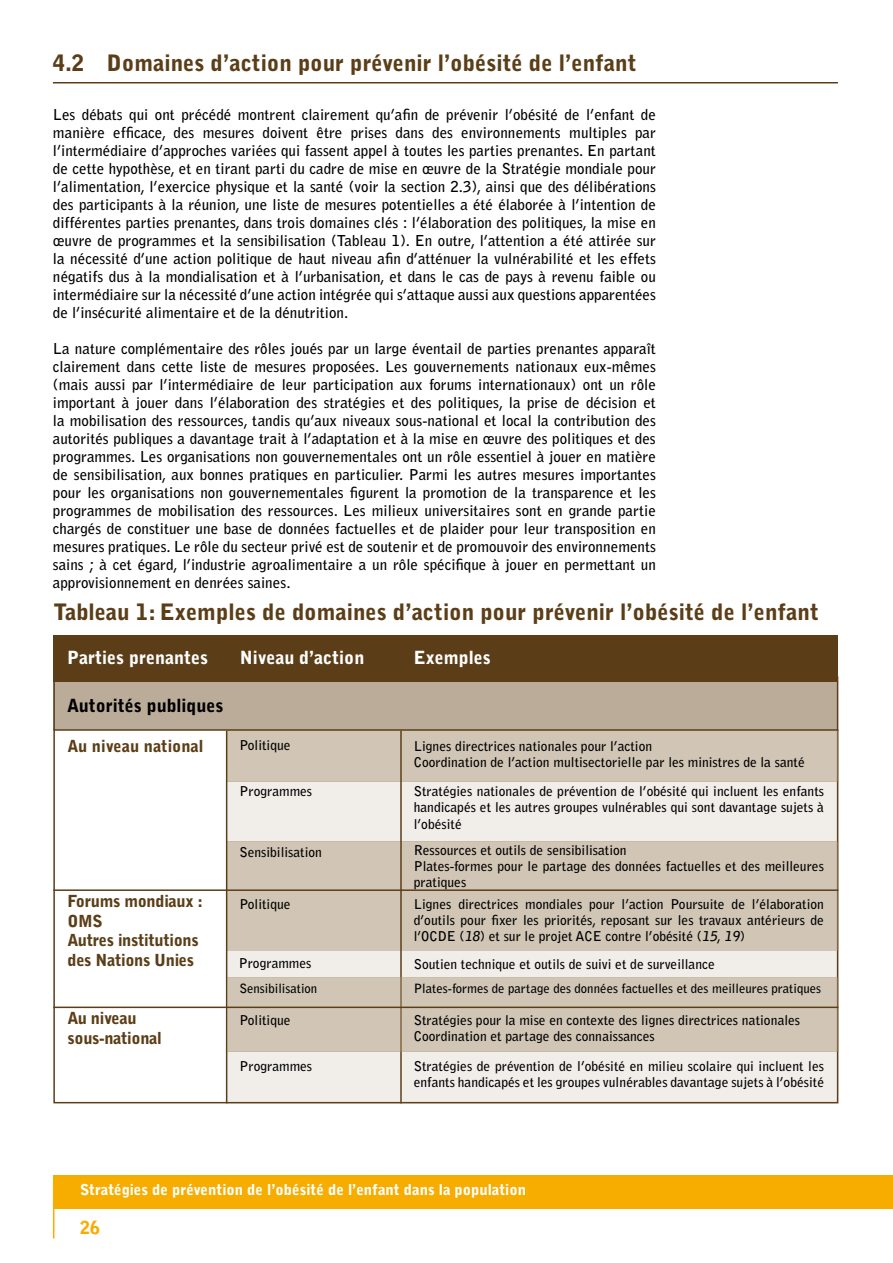
<style>
.page{position:relative;width:893px;height:1263px;background:#fff}
.page>*{position:absolute;margin:0;border:0;box-sizing:border-box;transform-origin:0 0}
.t1{font:900 22.5px "Bell Gothic Std";color:#5b3e17}
.t2{font:900 18px "Bell Gothic Std";color:#fff}
.t3{font:900 18px "Bell Gothic Std";color:#000}
.t4{font:900 18px "Bell Gothic Std";color:#f7ac00}
.t5{font:900 16.5px/19.8px "Bell Gothic Std";letter-spacing:-.02em;color:#5b3e17}
.t6{font:900 16.5px "Bell Gothic Std";color:#5b3e17}
.t7{font:700 15px/18px "Bell Gothic Std";color:#000;text-align:justify}
.t8{font:900 15px "Bell Gothic Std";color:#fff}
.t9{font:700 13.5px/16.2px "Bell Gothic Std";color:#000}
.t10{font:700 12.75px "Bell Gothic Std";color:#000}
</style>
<div class="page">
<hr style="left:53px;top:1178px;width:1px;height:60px;background:#f7ac00">
<div style="left:53px;top:1176px;width:840px;height:33px;background:#f7ac00"></div>
<div style="left:227px;top:951px;width:611px;height:27px;background:#f1eeea"></div>
<div style="left:53px;top:677px;width:785px;height:53px;background:#baac98"></div>
<div style="left:227px;top:841px;width:611px;height:48px;background:#d1c6b6"></div>
<div style="left:53px;top:635px;width:785px;height:47px;background:#5b3e17"></div>
<div style="left:227px;top:730px;width:611px;height:51px;background:#d1c6b6"></div>
<div style="left:227px;top:780px;width:611px;height:61px;background:#f1eeea"></div>
<hr style="left:53px;top:729px;width:785px;height:2px;background:#5b3e17">
<div style="left:227px;top:891px;width:611px;height:60px;background:#d1c6b6"></div>
<hr style="left:400px;top:731px;width:2px;height:372px;background:#5b3e17">
<hr style="left:226px;top:731px;width:1px;height:372px;background:#5b3e17">
<hr style="left:53px;top:889px;width:785px;height:2px;background:#5b3e17">
<div style="left:227px;top:978px;width:611px;height:29px;background:#d1c6b6"></div>
<div style="left:227px;top:1007px;width:611px;height:44px;background:#d1c6b6"></div>
<div style="left:227px;top:1051px;width:611px;height:52px;background:#f1eeea"></div>
<hr style="left:53px;top:1006px;width:785px;height:2px;background:#5b3e17">
<hr style="left:53px;top:82px;width:785px;height:1px;background:#5b3e17">
<h1 class="t1" style="left:53px;top:50px;width:585px">4.2 Domaines d’action pour prévenir l’obésité de l’enfant</h1>
<p class="t7" style="left:53px;top:106px;width:605px">Les débats qui ont précédé montrent clairement qu’afin de prévenir l’obésité de l’enfant de manière efficace, des mesures doivent être prises dans des environnements multiples par l’intermédiaire d’approches variées qui fassent appel à toutes les parties prenantes. En partant de cette hypothèse, et en tirant parti du cadre de mise en œuvre de la Stratégie mondiale pour l’alimentation, l’exercice physique et la santé (voir la section 2.3), ainsi que des délibérations des participants à la réunion, une liste de mesures potentielles a été élaborée à l’intention de différentes parties prenantes, dans trois domaines clés : l’élaboration des politiques, la mise en œuvre de programmes et la sensibilisation (Tableau 1). En outre, l’attention a été attirée sur la nécessité d’une action politique de haut niveau afin d’atténuer la vulnérabilité et les effets négatifs dus à la mondialisation et à l’urbanisation, et dans le cas de pays à revenu faible ou intermédiaire sur la nécessité d’une action intégrée qui s’attaque aussi aux questions apparentées de l’insécurité alimentaire et de la dénutrition.</p>
<p class="t7" style="left:53px;top:340px;width:604px">La nature complémentaire des rôles joués par un large éventail de parties prenantes apparaît clairement dans cette liste de mesures proposées. Les gouvernements nationaux eux-mêmes (mais aussi par l’intermédiaire de leur participation aux forums internationaux) ont un rôle important à jouer dans l’élaboration des stratégies et des politiques, la prise de décision et la mobilisation des ressources, tandis qu’aux niveaux sous-national et local la contribution des autorités publiques a davantage trait à l’adaptation et à la mise en œuvre des politiques et des programmes. Les organisations non gouvernementales ont un rôle essentiel à jouer en matière de sensibilisation, aux bonnes pratiques en particulier. Parmi les autres mesures importantes pour les organisations non gouvernementales figurent la promotion de la transparence et les programmes de mobilisation des ressources. Les milieux universitaires sont en grande partie chargés de constituer une base de données factuelles et de plaider pour leur transposition en mesures pratiques. Le rôle du secteur privé est de soutenir et de promouvoir des environnements sains ; à cet égard, l’industrie agroalimentaire a un rôle spécifique à jouer en permettant un approvisionnement en denrées saines.</p>
<h1 class="t1" style="left:53px;top:599px;width:767px">Tableau 1: Exemples de domaines d’action pour prévenir l’obésité de l’enfant</h1>
<p class="t2" style="left:67px;top:647px;width:142px">Parties prenantes</p>
<p class="t2" style="left:240px;top:647px;width:126px">Niveau d’action</p>
<p class="t2" style="left:414px;top:647px;width:79px">Exemples</p>
<p class="t3" style="left:67px;top:695px;width:158px">Autorités publiques</p>
<p class="t6" style="left:68px;top:736px;width:137px">Au niveau national</p>
<p class="t5" style="left:68px;top:891px;width:137px">Forums mondiaux :<br>OMS<br>Autres institutions des Nations Unies</p>
<p class="t5" style="left:68px;top:1009px;width:96px">Au niveau sous-national</p>
<p class="t9" style="left:239px;top:737px;width:53px">Politique</p>
<p class="t9" style="left:414px;top:738px;width:392px">Lignes directrices nationales pour l’action<br>Coordination de l’action multisectorielle par les ministres de la santé</p>
<p class="t9" style="left:239px;top:783px;width:74px">Programmes</p>
<p class="t9" style="left:414px;top:783px;width:412px;text-align:justify">Stratégies nationales de prévention de l’obésité qui incluent les enfants handicapés et les autres groupes vulnérables qui sont davantage sujets à l’obésité</p>
<p class="t9" style="left:239px;top:844px;width:84px">Sensibilisation</p>
<p class="t9" style="left:414px;top:842px;width:412px">Ressources et outils de sensibilisation<br>Plates-formes pour le partage des données factuelles et des meilleures pratiques</p>
<p class="t9" style="left:239px;top:896px;width:53px">Politique</p>
<p class="t9" style="left:414px;top:896px;width:412px;text-align:justify">Lignes directrices mondiales pour l’action Poursuite de l’élaboration d’outils pour fixer les priorités, reposant sur les travaux antérieurs de l’OCDE (18) et sur le projet ACE contre l’obésité (15, 19)</p>
<p class="t9" style="left:239px;top:955px;width:74px">Programmes</p>
<p class="t9" style="left:414px;top:956px;width:303px">Soutien technique et outils de suivi et de surveillance</p>
<p class="t10" style="left:239px;top:981px;width:79px">Sensibilisation</p>
<p class="t10" style="left:414px;top:981px;width:409px">Plates-formes de partage des données factuelles et des meilleures pratiques</p>
<p class="t9" style="left:239px;top:1012px;width:53px">Politique</p>
<p class="t9" style="left:414px;top:1012px;width:388px">Stratégies pour la mise en contexte des lignes directrices nationales<br>Coordination et partage des connaissances</p>
<p class="t9" style="left:239px;top:1058px;width:74px">Programmes</p>
<p class="t9" style="left:414px;top:1058px;width:412px">Stratégies de prévention de l’obésité en milieu scolaire qui incluent les enfants handicapés et les groupes vulnérables davantage sujets à l’obésité</p>
<p class="t8" style="left:80px;top:1181px;width:447px">Stratégies de prévention de l’obésité de l’enfant dans la population</p>
<p class="t4" style="left:80px;top:1217px;width:22px">26</p>
</div>
